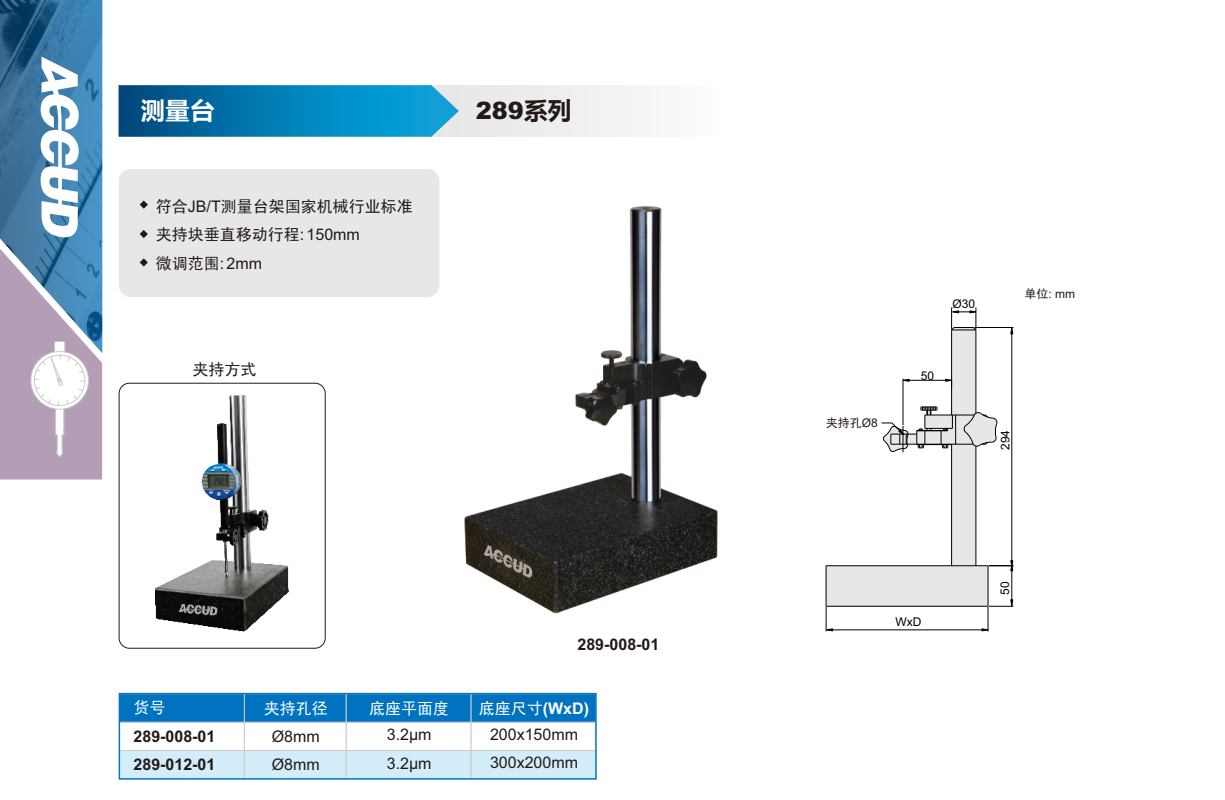
<style>
.page{position:relative;width:1225px;height:800px;background:#fff}
.page>*{position:absolute;margin:0;border:0;box-sizing:border-box;transform-origin:0 0}
.t1{font:900 24px "Arial";color:#231916}
.t2{font:700 24px "Microsoft Ya Hei";color:#fff}
.t3{font:16px/28.6px "Sim Hei";color:#231916}
.t4{font:16px/27.2px "Arial";color:#231916;text-align:center}
.t5{font:700 16px/27.8px "Arial";color:#231916}
.t6{font:16px "Sim Hei";color:#fff}
.t7{font:12px "Arial";color:#000}
.t8{font:12px "Sim Hei";color:#231916}
.t9{font:12px "Arial";color:#231916}
.t10{font:12px "Arial";color:#000001}
.s1{font-family:"Microsoft Ya Hei";font-weight:700}
.s2{font-family:"Arial"}
.s3{font-family:"Sim Hei";color:#fff}
.s4{font-weight:700;color:#fff}
.s5{font-family:"Sim Hei"}
</style>
<div class="page">
<div style="left:425px;top:85px;width:294px;height:52px;background:#f1f1f1"></div>
<svg style="left:119px;top:85px;width:340px;height:52px;background:#0c80b4"></svg>
<div style="left:119px;top:169px;width:320px;height:128px;background:#e7e7e7;border-radius:12px"></div>
<svg style="left:140px;top:200px;width:8px;height:9px"></svg>
<svg style="left:140px;top:230px;width:8px;height:8px"></svg>
<img style="left:464px;top:206px;width:254px;height:408px">
<svg style="left:825px;top:307px;width:189px;height:325px"></svg>
<svg style="left:118px;top:692px;width:479px;height:87px"></svg>
<div style="left:119px;top:692px;width:477px;height:87px;border:1px solid #0073c0"></div>
<div style="left:119px;top:383px;width:206px;height:265px;border:1px solid #231916;border-radius:10px"></div>
<img style="left:156px;top:396px;width:133px;height:235px">
<img style="left:180px;top:604px;width:38px;height:11px">
<svg style="left:0;top:0;width:102px;height:479px"></svg>
<svg style="left:140px;top:258px;width:8px;height:8px"></svg>
<h1 class="t2" style="left:141px;top:100px;width:75px">测量台</h1>
<h1 class="t1" style="left:476px;top:102px;width:98px">289<span class="s1">系列</span></h1>
<p class="t3" style="left:156px;top:191px;width:258px">符合<span class="s2">JB/T</span>测量台架国家机械行业标准夹持块垂直移动行程<span class="s2">:150mm<br></span>微调范围<span class="s2">:2mm</span></p>
<p class="t3" style="left:192px;top:355px;width:65px">夹持方式</p>
<p class="t6" style="left:134px;top:699px;width:33px">货号</p>
<p class="t5" style="left:134px;top:723px;width:83px">289-008-01<br>289-012-01</p>
<p class="t6" style="left:264px;top:699px;width:65px">夹持孔径</p>
<p class="t6" style="left:369px;top:699px;width:81px">底座平面度</p>
<p class="t4" style="left:272px;top:724px;width:49px">Ø8mm</p>
<p class="t4" style="left:387px;top:722px;width:46px">3.2µm</p>
<p class="t4" style="left:272px;top:752px;width:49px">Ø8mm</p>
<p class="t4" style="left:387px;top:751px;width:46px">3.2µm</p>
<p class="t5" style="left:577px;top:631px;width:83px">289-008-01</p>
<p class="t4" style="left:479px;top:695px;width:112px"><span class="s3">底座尺寸</span><span class="s4">(WxD)<br></span>200x150mm<br>300x200mm</p>
<p class="t8" style="left:825px;top:416px;width:54px">夹持孔<span class="s2">Ø8</span></p>
<p class="t7" style="left:952px;top:299px;width:24px">Ø30</p>
<p class="t10" style="left:921px;top:371px;width:15px">50</p>
<p class="t9" style="left:1024px;top:289px;width:52px"><span class="s5">单位</span>: mm</p>
<p class="t7" style="left:1000px;top:450px;width:22px;rotate:-90deg">294</p>
<p class="t7" style="left:895px;top:617px;width:27px">WxD</p>
<p class="t7" style="left:1000px;top:594px;width:15px;rotate:-90deg">50</p>
</div>
